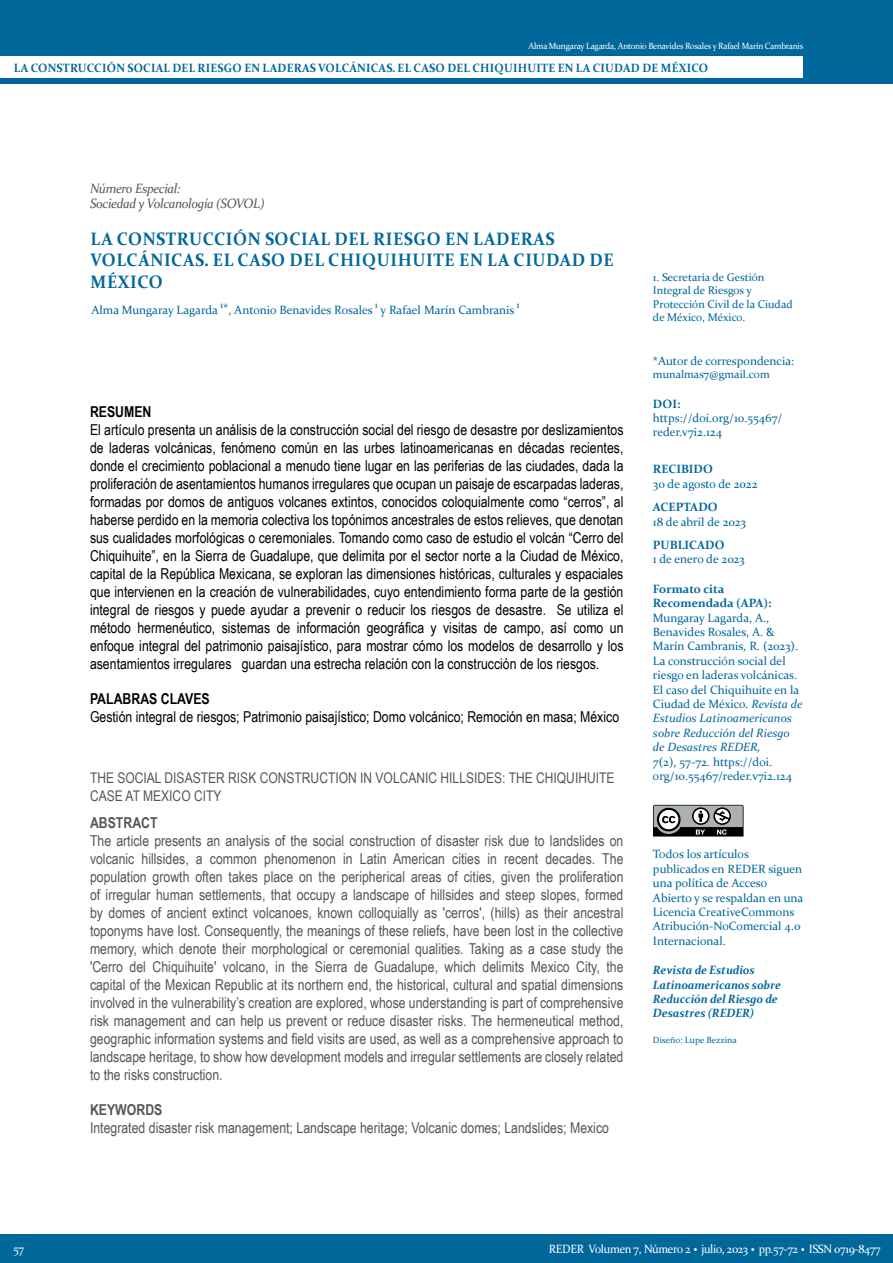
<style>
.page{position:relative;width:893px;height:1263px;background:#fff}
.page>*{position:absolute;margin:0;border:0;box-sizing:border-box;transform-origin:0 0}
.Título{font:700 18px/21.6px "Constantia";letter-spacing:.035em;color:#00679b;scale:.95 1}
.Cuerpo_PRIMER_PÁRRAF{font:15px/18px "Arial Narrow";color:#000;text-align:justify}
.Cuerpo_PRIMER_PÁRRAF-2{font:15px/18px "Arial Narrow";color:#555;text-align:justify}
.Subtítulos{font:700 15px "Arial Narrow";color:#000}
.Subtítulos-2{font:700 15px "Arial Narrow";color:#555}
.Subtítulos-3{font:14.7px/18px "Arial Narrow";color:#555}
.Título-2{font:italic 13.5px "Constantia";letter-spacing:-.025em;color:#555;scale:.95 1}
.Autor{font:12px/14.4px "Constantia";color:#00679b}
.Autor-2{font:700 12px "Constantia";letter-spacing:.02em;color:#00679b;scale:.95 1}
.Título-3{font:italic 700 12px/14.4px "Constantia";letter-spacing:-.005em;color:#00679b;scale:.95 1}
.t1{font:12px "Constantia";letter-spacing:-.025em;color:#fff;scale:.95 1}
.Autor-3{font:700 12px "Constantia";color:#00679b}
.Autor-4{font:700 12px "Constantia";letter-spacing:.02em;color:#00679b}
.Autor-5{font:11.25px/13.5px "Constantia";color:#00679b}
.Autor-6{font:9.6px "Constantia";color:#00679b}
.t2{font:9px "Constantia";letter-spacing:-.025em;color:#fff;scale:.95 1}
.Autor-7{font:9px "Constantia";color:#00679b}
.s1{font-style:italic}
.s2{font-weight:700;font-size:18px}
</style>
<div class="page">
<svg style="left:653px;top:805px;width:90px;height:31px;background:#747774"></svg>
<div style="left:0;top:0;width:893px;height:84px;background:#00679b"></div>
<div style="left:0;top:56px;width:803px;height:22px;background:#fff"></div>
<div style="left:0;top:1234px;width:893px;height:29px;background:#00679b"></div>
<p class="t2" style="left:528px;top:40px;width:291px">Alma Mungaray Lagarda, Antonio Benavides Rosales y Rafael Marín Cambranis</p>
<p class="Autor-2" style="left:14px;top:59px;width:733px">LA CONSTRUCCIÓN SOCIAL DEL RIESGO EN LADERAS VOLCÁNICAS. EL CASO DEL CHIQUIHUITE EN LA CIUDAD DE MÉXICO</p>
<p class="Título-2" style="left:90px;top:179px;width:97px">Número Especial:</p>
<p class="Título-2" style="left:90px;top:194px;width:185px">Sociedad y Volcanología (SOVOL)</p>
<p class="Título" style="left:91px;top:227px;width:552px">LA CONSTRUCCIÓN SOCIAL DEL RIESGO EN LADERAS<br>VOLCÁNICAS. EL CASO DEL CHIQUIHUITE EN LA CIUDAD DE<br>MÉXICO</p>
<p class="Autor" style="left:92px;top:302px;width:283px">Alma Mungaray Lagarda <sup>1</sup>*, Antonio Benavides Rosales</p>
<p class="Autor-6" style="left:375px;top:298px;width:5px">1</p>
<p class="Autor" style="left:381px;top:302px;width:135px">y Rafael Marín Cambranis</p>
<p class="Autor-6" style="left:517px;top:298px;width:5px">1</p>
<p class="Subtítulos" style="left:90px;top:401px;width:63px">RESUMEN</p>
<p class="Cuerpo_PRIMER_PÁRRAF" style="left:90px;top:420px;width:535px">El artículo presenta un análisis de la construcción social del riesgo de desastre por deslizamientos de laderas volcánicas, fenómeno común en las urbes latinoamericanas en décadas recientes, donde el crecimiento poblacional a menudo tiene lugar en las periferias de las ciudades, dada la proliferación de asentamientos humanos irregulares que ocupan un paisaje de escarpadas laderas, formadas por domos de antiguos volcanes extintos, conocidos coloquialmente como “cerros”, al haberse perdido en la memoria colectiva los topónimos ancestrales de estos relieves, que denotan sus cualidades morfológicas o ceremoniales. Tomando como caso de estudio el volcán “Cerro del Chiquihuite”, en la Sierra de Guadalupe, que delimita por el sector norte a la Ciudad de México, capital de la República Mexicana, se exploran las dimensiones históricas, culturales y espaciales que intervienen en la creación de vulnerabilidades, cuyo entendimiento forma parte de la gestión integral de riesgos y puede ayudar a prevenir o reducir los riesgos de desastre. Se utiliza el método hermenéutico, sistemas de información geográfica y visitas de campo, así como un enfoque integral del patrimonio paisajístico, para mostrar cómo los modelos de desarrollo y los asentamientos irregulares guardan una estrecha relación con la construcción de los riesgos.</p>
<p class="Subtítulos" style="left:90px;top:687px;width:121px">PALABRAS CLAVES</p>
<p class="Cuerpo_PRIMER_PÁRRAF" style="left:90px;top:707px;width:531px">Gestión integral de riesgos; Patrimonio paisajístico; Domo volcánico; Remoción en masa; México</p>
<p class="Subtítulos-3" style="left:90px;top:768px;width:526px">THE SOCIAL DISASTER RISK CONSTRUCTION IN VOLCANIC HILLSIDES: THE CHIQUIHUITE<br>CASE AT MEXICO CITY</p>
<p class="Subtítulos-2" style="left:90px;top:811px;width:69px">ABSTRACT</p>
<p class="Cuerpo_PRIMER_PÁRRAF-2" style="left:90px;top:831px;width:535px">The article presents an analysis of the social construction of disaster risk due to landslides on volcanic hillsides, a common phenomenon in Latin American cities in recent decades. The population growth often takes place on the peripherical areas of cities, given the proliferation of irregular human settlements, that occupy a landscape of hillsides and steep slopes, formed by domes of ancient extinct volcanoes, known colloquially as 'cerros', (hills) as their ancestral toponyms have lost. Consequently, the meanings of these reliefs, have been lost in the collective memory, which denote their morphological or ceremonial qualities. Taking as a case study the 'Cerro del Chiquihuite' volcano, in the Sierra de Guadalupe, which delimits Mexico City, the capital of the Mexican Republic at its northern end, the historical, cultural and spatial dimensions involved in the vulnerability’s creation are explored, whose understanding is part of comprehensive risk management and can help us prevent or reduce disaster risks. The hermeneutical method, geographic information systems and field visits are used, as well as a comprehensive approach to landscape heritage, to show how development models and irregular settlements are closely related to the risks construction.</p>
<p class="Subtítulos-2" style="left:90px;top:1098px;width:74px">KEYWORDS</p>
<p class="Cuerpo_PRIMER_PÁRRAF-2" style="left:90px;top:1118px;width:520px">Integrated disaster risk management; Landscape heritage; Volcanic domes; Landslides; Mexico</p>
<p class="Autor-5" style="left:653px;top:270px;width:141px">1. Secretaría de Gestión<br>Integral de Riesgos y<br>Protección Civil de la Ciudad de México, México.</p>
<p class="Autor" style="left:653px;top:353px;width:143px">*Autor de correspondencia:</p>
<p class="Autor-5" style="left:653px;top:367px;width:118px">munalmas7@gmail.com</p>
<p class="Autor-4" style="left:653px;top:395px;width:29px">DOI:</p>
<p class="Autor" style="left:653px;top:410px;width:131px">https://doi.org/10.55467/ reder.v7i2.124</p>
<p class="Autor-3" style="left:653px;top:461px;width:62px">RECIBIDO</p>
<p class="Autor" style="left:653px;top:476px;width:106px">30 de agosto de 2022</p>
<p class="Autor-3" style="left:653px;top:499px;width:66px">ACEPTADO</p>
<p class="Autor" style="left:653px;top:514px;width:94px">18 de abril de 2023</p>
<p class="Autor-3" style="left:653px;top:536px;width:73px">PUBLICADO</p>
<p class="Autor" style="left:653px;top:551px;width:93px">1 de enero de 2023</p>
<p class="Autor-3" style="left:653px;top:580px;width:73px">Formato cita</p>
<p class="Autor-3" style="left:653px;top:595px;width:120px">Recomendada (APA):</p>
<p class="Autor" style="left:653px;top:610px;width:151px">Mungaray Lagarda, A.,<br>Benavides Rosales, A. &amp;<br>Marín Cambranis, R. (2023).<br>La construcción social del riesgo en laderas volcánicas.<br>El caso del Chiquihuite en la<br>Ciudad de México. <span class="s1">Revista de<br>Estudios Latinoamericanos sobre Reducción del Riesgo de Desastres REDER,<br>7</span>(2), 57-72. https://doi. org/10.55467/reder.v7i2.124</p>
<p class="Autor" style="left:653px;top:847px;width:152px">Todos los artículos publicados en REDER siguen una política de Acceso<br>Abierto y se respaldan en una<br>Licencia CreativeCommons<br>Atribución-NoComercial 4.0<br>Internacional.</p>
<p class="Título-3" style="left:653px;top:962px;width:136px">Revista de Estudios<br>Latinoamericanos sobre<br>Reducción del Riesgo de<br>Desastres (REDER)</p>
<p class="Autor-7" style="left:653px;top:1034px;width:85px">Diseño: Lupe Bezzina</p>
<p class="t1" style="left:14px;top:1241px;width:13px">57</p>
<p class="t1" style="left:549px;top:1240px;width:351px">REDER Volumen 7, Número 2 <span class="s2">·</span> julio, 2023 <span class="s2">·</span> pp.57-72 <span class="s2">·</span> ISSN 0719-8477</p>
</div>
